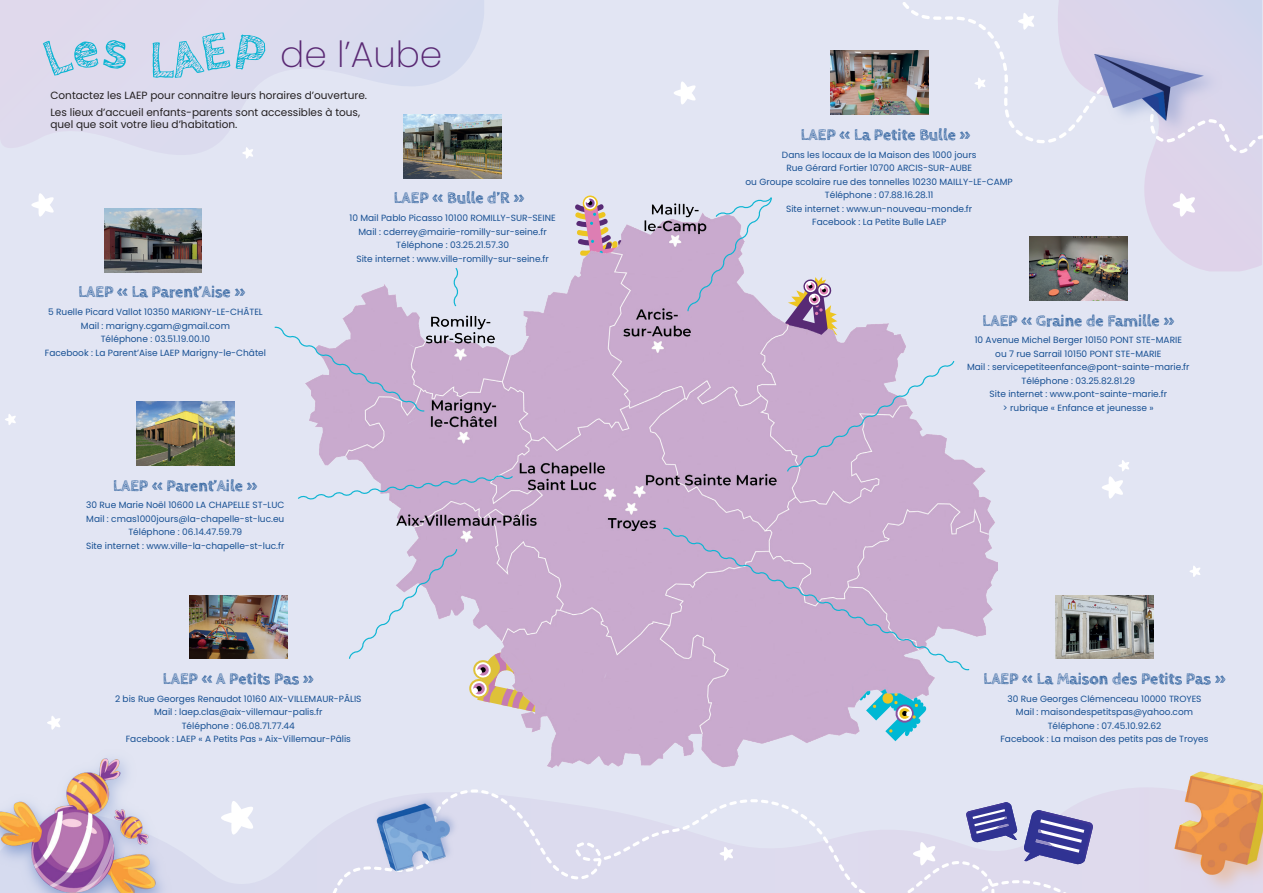
<style>
.page{position:relative;width:1263px;height:893px;background:#e2e5f3}
.page>*{position:absolute;margin:0;border:0;box-sizing:border-box;transform-origin:0 0}
.t1{font:200 36px "Poppins";color:#592873}
.t2{font:700 16.5px "Cabin Sketch";color:#175093}
.t3{font:10.5px/16.8px "Poppins";color:#231f20}
.t4{font:9px/13.5px "Poppins";color:#175093;text-align:center}
</style>
<div class="page">
<svg style="left:582px;top:195px;width:16px;height:8px"></svg>
<img style="left:309px;top:203px;width:688px;height:564px">
<svg style="left:1070px;top:789px;width:61px;height:104px"></svg>
<img style="left:0;top:758px;width:172px;height:135px">
<svg style="left:333px;top:790px;width:737px;height:103px;fill:#dedbee"></svg>
<img style="left:1131px;top:771px;width:132px;height:122px">
<svg style="left:966px;top:802px;width:51px;height:40px"></svg>
<svg style="left:1023px;top:810px;width:70px;height:55px"></svg>
<svg style="left:1057px;top:182px;width:205px;height:90px"></svg>
<svg style="left:0;top:0;width:484px;height:157px"></svg>
<svg style="left:830px;top:0;width:432px;height:182px"></svg>
<img style="left:1050px;top:5px;width:213px;height:176px">
<svg style="left:674px;top:81px;width:22px;height:24px"></svg>
<svg style="left:720px;top:846px;width:14px;height:15px"></svg>
<svg style="left:47px;top:716px;width:13px;height:14px"></svg>
<svg style="left:1018px;top:12px;width:17px;height:18px"></svg>
<svg style="left:913px;top:841px;width:23px;height:25px"></svg>
<svg style="left:1172px;top:193px;width:24px;height:24px"></svg>
<svg style="left:31px;top:193px;width:23px;height:24px"></svg>
<svg style="left:1190px;top:566px;width:10px;height:11px"></svg>
<svg style="left:974px;top:77px;width:12px;height:12px"></svg>
<svg style="left:242px;top:147px;width:12px;height:12px"></svg>
<svg style="left:5px;top:414px;width:11px;height:11px"></svg>
<svg style="left:1102px;top:460px;width:27px;height:39px"></svg>
<svg style="left:221px;top:801px;width:32px;height:34px"></svg>
<img style="left:352px;top:789px;width:127px;height:104px">
<img style="left:104px;top:209px;width:98px;height:63px">
<img style="left:137px;top:402px;width:97px;height:64px">
<img style="left:190px;top:595px;width:97px;height:64px">
<img style="left:404px;top:115px;width:97px;height:63px">
<img style="left:830px;top:50px;width:98px;height:64px">
<img style="left:1029px;top:237px;width:98px;height:64px">
<img style="left:1056px;top:595px;width:97px;height:64px">
<svg style="left:274px;top:327px;width:152px;height:85px"></svg>
<svg style="left:452px;top:266px;width:8px;height:42px"></svg>
<svg style="left:687px;top:197px;width:150px;height:153px"></svg>
<svg style="left:786px;top:360px;width:169px;height:113px"></svg>
<svg style="left:662px;top:527px;width:309px;height:214px;background:#c7b1d2"></svg>
<svg style="left:348px;top:548px;width:110px;height:112px"></svg>
<svg style="left:298px;top:474px;width:216px;height:27px"></svg>
<div style="left:43px;top:36px;width:86px;height:40px;background:#dedaed"></div>
<div style="left:152px;top:32px;width:115px;height:47px;background:#dddbee"></div>
<h1 class="t1" style="left:280px;top:34px;width:164px">de l’Aube</h1>
<p class="t3" style="left:50px;top:87px;width:318px">Contactez les LAEP pour connaitre leurs horaires d’ouverture.<br>Les lieux d’accueil enfants-parents sont accessibles à tous,</p>
<p class="t3" style="left:50px;top:116px;width:188px">quel que soit votre lieu d’habitation.</p>
<h2 class="t2" style="left:78px;top:283px;width:168px">LAEP « La Parent’Aise »</h2>
<p class="t4" style="left:45px;top:305px;width:223px">5 Ruelle Picard Vallot 10350 MARIGNY-LE-CHÂTEL Mail : marigny.cgam@gmail.com<br>Téléphone : 03.51.19.00.10<br>Facebook : La Parent’Aise LAEP Marigny-le-Châtel</p>
<h2 class="t2" style="left:113px;top:476px;width:146px">LAEP « Parent’Aile »</h2>
<p class="t4" style="left:86px;top:499px;width:200px">30 Rue Marie Noël 10600 LA CHAPELLE ST-LUC Mail : cmas1000jours@la-chapelle-st-luc.eu Téléphone : 06.14.47.59.79<br>Site internet : www.ville-la-chapelle-st-luc.fr</p>
<h2 class="t2" style="left:394px;top:189px;width:132px">LAEP « Bulle d’R »</h2>
<p class="t4" style="left:350px;top:211px;width:208px">10 Mail Pablo Picasso 10100 ROMILLY-SUR-SEINE Mail : cderrey@mairie-romilly-sur-seine.fr Téléphone : 03.25.21.57.30<br>Site internet : www.ville-romilly-sur-seine.fr</p>
<h2 class="t2" style="left:163px;top:669px;width:152px">LAEP « A Petits Pas »</h2>
<p class="t4" style="left:115px;top:692px;width:248px">2 bis Rue Georges Renaudot 10160 AIX-VILLEMAUR-PÂLIS Mail : laep.clas@aix-villemaur-palis.fr<br>Téléphone : 06.08.71.77.44<br>Facebook : LAEP « A Petits Pas » Aix-Villemaur-Pâlis</p>
<h2 class="t2" style="left:801px;top:125px;width:171px">LAEP « La Petite Bulle »</h2>
<p class="t4" style="left:745px;top:148px;width:269px">Dans les locaux de la Maison des 1000 jours<br>Rue Gérard Fortier 10700 ARCIS-SUR-AUBE<br>ou Groupe scolaire rue des tonnelles 10230 MAILLY-LE-CAMP Téléphone : 07.88.16.28.11<br>Site internet : www.un-nouveau-monde.fr<br>Facebook : La Petite Bulle LAEP</p>
<h2 class="t2" style="left:982px;top:311px;width:193px">LAEP « Graine de Famille »</h2>
<p class="t4" style="left:967px;top:333px;width:224px">10 Avenue Michel Berger 10150 PONT STE-MARIE<br>ou 7 rue Sarrail 10150 PONT STE-MARIE<br>Mail : servicepetiteenfance@pont-sainte-marie.fr Téléphone : 03.25.82.81.29<br>Site internet : www.pont-sainte-marie.fr<br>&gt; rubrique « Enfance et jeunesse »</p>
<h2 class="t2" style="left:983px;top:669px;width:244px">LAEP « La Maison des Petits Pas »</h2>
<p class="t4" style="left:1000px;top:692px;width:210px">30 Rue Georges Clémenceau 10000 TROYES Mail : maisondespetitspas@yahoo.com Téléphone : 07.45.10.92.62<br>Facebook : La maison des petits pas de Troyes</p>
</div>
